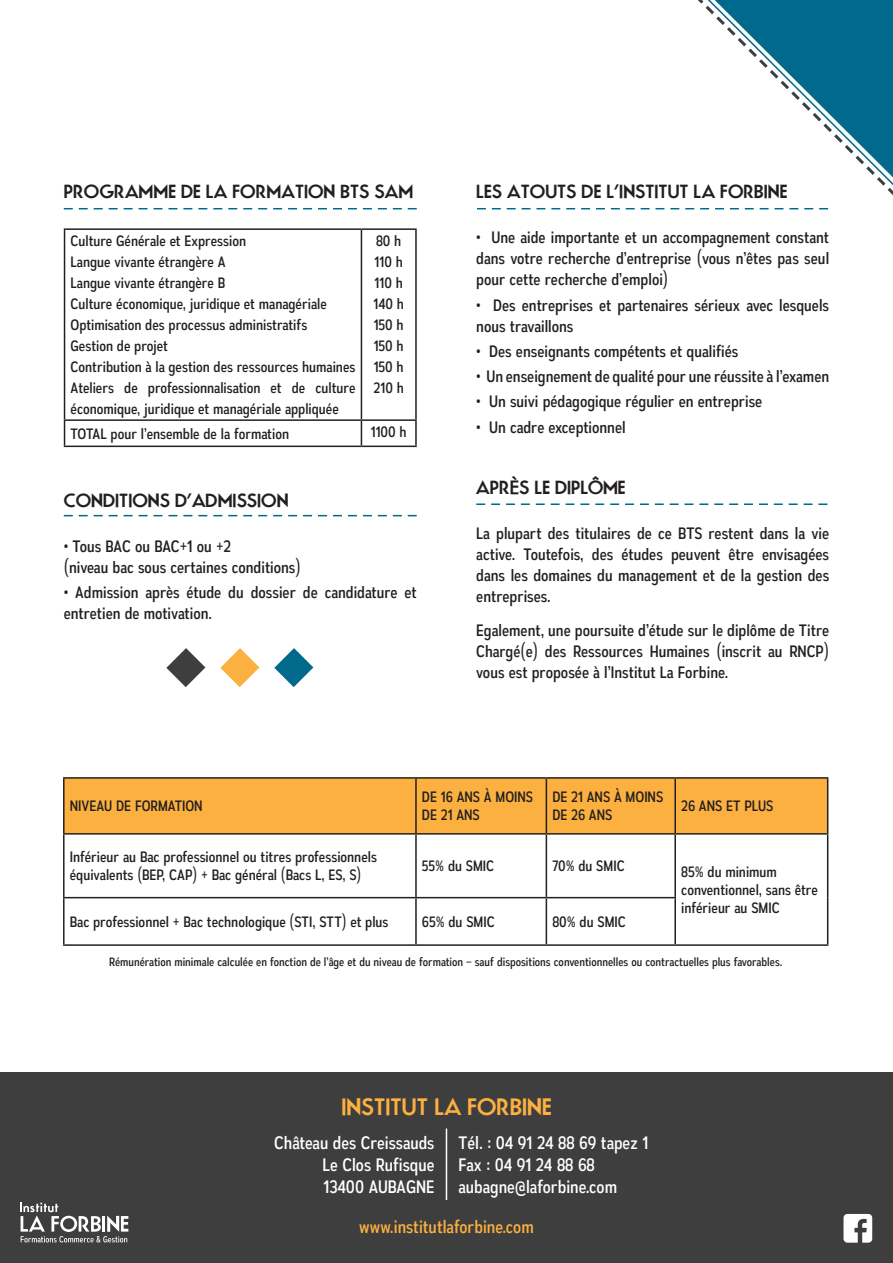
<style>
.page{position:relative;width:893px;height:1263px;background:#fff}
.page>*{position:absolute;margin:0;border:0;box-sizing:border-box;transform-origin:0 0}
.t1{font:700 22.5px "Movement";color:#fbb03f}
.t2{font:18px "Autoradiographic Rg";color:#fff}
.t3{font:700 18px "Movement";color:#231f20}
.t4{font:18px "Autoradiographic Rg";color:#fbb03f}
.t5{font:16.5px/21px "Autoradiographic Rg";color:#231f20;text-align:justify}
.t6{font:15px/18px "Autoradiographic Rg";color:#231f20}
.t7{font:12px "Autoradiographic Rg";color:#231f20}
</style>
<div class="page">
<div style="left:0;top:1073px;width:893px;height:190px;background:#3e3e3f"></div>
<hr style="left:64px;top:228px;width:297px;height:2px;background:#231f20">
<hr style="left:64px;top:230px;width:1px;height:189px;background:#231f20">
<hr style="left:361px;top:228px;width:56px;height:2px;background:#231f20">
<hr style="left:361px;top:230px;width:1px;height:189px;background:#231f20">
<hr style="left:415px;top:230px;width:2px;height:189px;background:#231f20">
<hr style="left:64px;top:419px;width:297px;height:2px;background:#231f20">
<svg style="left:64px;top:421px;width:1px;height:25px"></svg>
<hr style="left:361px;top:419px;width:56px;height:2px;background:#231f20">
<svg style="left:361px;top:421px;width:1px;height:25px"></svg>
<hr style="left:415px;top:421px;width:2px;height:25px;background:#231f20">
<hr style="left:64px;top:446px;width:297px;height:1px;background:#231f20">
<hr style="left:361px;top:446px;width:56px;height:1px;background:#231f20">
<div style="left:65px;top:779px;width:762px;height:54px;background:#fbb03f"></div>
<hr style="left:63px;top:777px;width:353px;height:2px;background:#231f20">
<hr style="left:63px;top:779px;width:2px;height:54px;background:#231f20">
<hr style="left:416px;top:777px;width:130px;height:2px;background:#231f20">
<hr style="left:415px;top:779px;width:2px;height:54px;background:#231f20">
<hr style="left:546px;top:777px;width:129px;height:2px;background:#231f20">
<hr style="left:546px;top:779px;width:1px;height:54px;background:#231f20">
<hr style="left:675px;top:777px;width:153px;height:2px;background:#231f20">
<hr style="left:674px;top:779px;width:2px;height:54px;background:#231f20">
<hr style="left:827px;top:779px;width:1px;height:54px;background:#231f20">
<hr style="left:63px;top:833px;width:353px;height:2px;background:#231f20">
<hr style="left:63px;top:835px;width:2px;height:62px;background:#231f20">
<hr style="left:416px;top:833px;width:130px;height:2px;background:#231f20">
<hr style="left:415px;top:835px;width:2px;height:62px;background:#231f20">
<hr style="left:546px;top:833px;width:129px;height:2px;background:#231f20">
<hr style="left:546px;top:835px;width:1px;height:62px;background:#231f20">
<hr style="left:675px;top:833px;width:153px;height:2px;background:#231f20">
<hr style="left:674px;top:835px;width:2px;height:62px;background:#231f20">
<hr style="left:827px;top:835px;width:1px;height:63px;background:#231f20">
<hr style="left:63px;top:897px;width:353px;height:1px;background:#231f20">
<hr style="left:63px;top:898px;width:2px;height:46px;background:#231f20">
<hr style="left:416px;top:897px;width:130px;height:1px;background:#231f20">
<hr style="left:415px;top:898px;width:2px;height:46px;background:#231f20">
<hr style="left:546px;top:897px;width:130px;height:1px;background:#231f20">
<hr style="left:546px;top:898px;width:1px;height:46px;background:#231f20">
<hr style="left:674px;top:898px;width:2px;height:46px;background:#231f20">
<hr style="left:827px;top:898px;width:1px;height:46px;background:#231f20">
<hr style="left:63px;top:944px;width:353px;height:2px;background:#231f20">
<hr style="left:416px;top:944px;width:130px;height:2px;background:#231f20">
<hr style="left:546px;top:944px;width:129px;height:2px;background:#231f20">
<hr style="left:675px;top:944px;width:153px;height:2px;background:#231f20">
<svg style="left:166px;top:648px;width:39px;height:39px"></svg>
<svg style="left:220px;top:648px;width:39px;height:39px"></svg>
<svg style="left:274px;top:648px;width:39px;height:39px"></svg>
<svg style="left:64px;top:208px;width:353px;height:1px"></svg>
<svg style="left:64px;top:515px;width:353px;height:1px"></svg>
<svg style="left:477px;top:0;width:416px;height:210px"></svg>
<svg style="left:476px;top:503px;width:351px;height:2px"></svg>
<hr style="left:446px;top:1128px;width:1px;height:72px;background:#fff">
<svg style="left:843px;top:1214px;width:29px;height:29px"></svg>
<svg style="left:21px;top:1202px;width:107px;height:40px"></svg>
<p class="t3" style="left:64px;top:180px;width:351px">PROGRAMME DE LA FORMATION BTS SAM</p>
<p class="t6" style="left:71px;top:232px;width:177px">Culture Générale et Expression</p>
<p class="t6" style="left:71px;top:253px;width:156px">Langue vivante étrangère A</p>
<p class="t6" style="left:71px;top:274px;width:156px">Langue vivante étrangère B</p>
<p class="t6" style="left:71px;top:295px;width:258px">Culture économique, juridique et managériale</p>
<p class="t6" style="left:71px;top:316px;width:238px">Optimisation des processus administratifs</p>
<p class="t6" style="left:71px;top:337px;width:99px">Gestion de projet</p>
<p class="t6" style="left:71px;top:358px;width:286px">Contribution à la gestion des ressources humaines</p>
<p class="t6" style="left:71px;top:378px;width:286px;line-height:21px">Ateliers de professionnalisation et de culture économique, juridique et managériale appliquée</p>
<p class="t6" style="left:376px;top:232px;width:27px">80 h</p>
<p class="t6" style="left:375px;top:253px;width:30px">110 h</p>
<p class="t6" style="left:375px;top:274px;width:30px">110 h</p>
<p class="t6" style="left:374px;top:295px;width:32px">140 h</p>
<p class="t6" style="left:374px;top:316px;width:31px">150 h</p>
<p class="t6" style="left:374px;top:337px;width:31px">150 h</p>
<p class="t6" style="left:374px;top:358px;width:31px">150 h</p>
<p class="t6" style="left:374px;top:379px;width:32px">210 h</p>
<p class="t6" style="left:71px;top:425px;width:220px">TOTAL pour l’ensemble de la formation</p>
<p class="t6" style="left:371px;top:423px;width:37px">1100 h</p>
<p class="t3" style="left:64px;top:489px;width:226px">CONDITIONS D’ADMISSION</p>
<p class="t5" style="left:64px;top:536px;width:169px">• Tous BAC ou BAC+1 ou +2</p>
<p class="t5" style="left:64px;top:557px;width:239px">(niveau bac sous certaines conditions)</p>
<p class="t5" style="left:64px;top:582px;width:354px">• Admission après étude du dossier de candidature et entretien de motivation.</p>
<p class="t3" style="left:476px;top:180px;width:313px">LES ATOUTS DE L’INSTITUT LA FORBINE</p>
<p class="t5" style="left:476px;top:227px;width:354px">• Une aide importante et un accompagnement constant dans votre recherche d’entreprise (vous n’êtes pas seul pour cette recherche d’emploi)</p>
<p class="t5" style="left:476px;top:295px;width:354px">• Des entreprises et partenaires sérieux avec lesquels nous travaillons</p>
<p class="t5" style="left:476px;top:341px;width:264px">• Des enseignants compétents et qualifiés</p>
<p class="t5" style="left:476px;top:366px;width:354px">• Un enseignement de qualité pour une réussite à l’examen</p>
<p class="t5" style="left:476px;top:391px;width:288px">• Un suivi pédagogique régulier en entreprise</p>
<p class="t5" style="left:476px;top:417px;width:151px">• Un cadre exceptionnel</p>
<p class="t3" style="left:476px;top:476px;width:151px">APRÈS LE DIPLÔME</p>
<p class="t5" style="left:476px;top:523px;width:354px">La plupart des titulaires de ce BTS restent dans la vie active. Toutefois, des études peuvent être envisagées dans les domaines du management et de la gestion des entreprises.</p>
<p class="t5" style="left:476px;top:620px;width:354px">Egalement, une poursuite d’étude sur le diplôme de Titre Chargé(e) des Ressources Humaines (inscrit au RNCP) vous est proposée à l’Institut La Forbine.</p>
<p class="t6" style="left:70px;top:797px;width:134px">NIVEAU DE FORMATION</p>
<p class="t6" style="left:422px;top:788px;width:113px">DE 16 ANS À MOINS<br>DE 21 ANS</p>
<p class="t6" style="left:552px;top:788px;width:112px">DE 21 ANS À MOINS<br>DE 26 ANS</p>
<p class="t6" style="left:681px;top:797px;width:94px">26 ANS ET PLUS</p>
<p class="t6" style="left:70px;top:848px;width:309px">Inférieur au Bac professionnel ou titres professionnels équivalents (BEP, CAP) + Bac général (Bacs L, ES, S)</p>
<p class="t6" style="left:422px;top:857px;width:74px">55% du SMIC</p>
<p class="t6" style="left:552px;top:857px;width:74px">70% du SMIC</p>
<p class="t6" style="left:681px;top:863px;width:138px">85% du minimum conventionnel, sans être inférieur au SMIC</p>
<p class="t6" style="left:70px;top:913px;width:320px">Bac professionnel + Bac technologique (STI, STT) et plus</p>
<p class="t6" style="left:422px;top:913px;width:74px">65% du SMIC</p>
<p class="t6" style="left:552px;top:913px;width:75px">80% du SMIC</p>
<p class="t7" style="left:109px;top:955px;width:674px">Rémunération minimale calculée en fonction de l’âge et du niveau de formation – sauf dispositions conventionnelles ou contractuelles plus favorables.</p>
<p class="t1" style="left:341px;top:1092px;width:212px">INSTITUT LA FORBINE</p>
<p class="t2" style="left:274px;top:1132px;width:162px">Château des Creissauds</p>
<p class="t2" style="left:323px;top:1154px;width:113px">Le Clos Rufisque</p>
<p class="t2" style="left:324px;top:1176px;width:112px">13400 AUBAGNE</p>
<p class="t2" style="left:458px;top:1132px;width:191px">Tél. : 04 91 24 88 69 tapez 1</p>
<p class="t2" style="left:458px;top:1154px;width:138px">Fax : 04 91 24 88 68</p>
<p class="t2" style="left:458px;top:1176px;width:160px">aubagne@laforbine.com</p>
<p class="t4" style="left:359px;top:1216px;width:176px">www.institutlaforbine.com</p>
</div>
